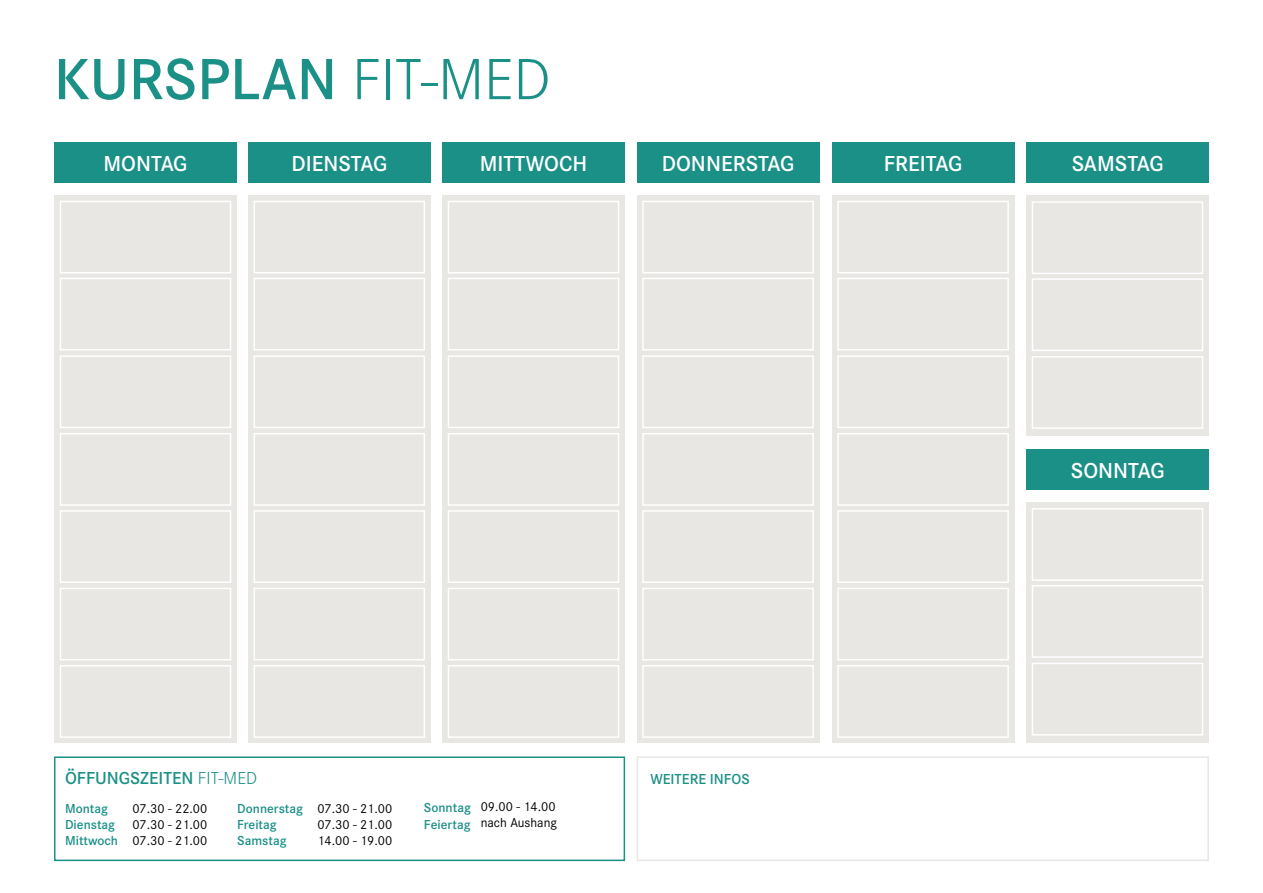
<style>
.page{position:relative;width:1263px;height:893px;background:#fff}
.page>*{position:absolute;margin:0;border:0;box-sizing:border-box;transform-origin:0 0}
.t1{font:600 60.3px "Corporate S";color:#1b9087}
.t2{font:600 22.5px "Corporate S";color:#fff}
.t3{font:600 18px "Corporate S";color:#1b9087}
.t4{font:600 15px "Corporate S";color:#1b9087}
.t5{font:13.5px/16.2px "Corporate S";color:#000;text-align:justify}
.t6{font:600 13.5px/16.2px "Corporate S";color:#1b9087}
.s1{font-weight:300}
</style>
<div class="page">
<div style="left:54px;top:142px;width:183px;height:41px;background:#1b9087"></div>
<div style="left:248px;top:142px;width:183px;height:41px;background:#1b9087"></div>
<div style="left:442px;top:142px;width:183px;height:41px;background:#1b9087"></div>
<div style="left:637px;top:142px;width:182px;height:41px;background:#1b9087"></div>
<div style="left:832px;top:142px;width:182px;height:41px;background:#1b9087"></div>
<div style="left:1026px;top:195px;width:183px;height:241px;background:#e9e7e4"></div>
<div style="left:1026px;top:502px;width:183px;height:241px;background:#e9e7e4"></div>
<div style="left:1026px;top:142px;width:183px;height:41px;background:#1b9087"></div>
<div style="left:1026px;top:449px;width:183px;height:41px;background:#1b9087"></div>
<div style="left:54px;top:195px;width:183px;height:548px;background:#e9e7e4"></div>
<div style="left:60px;top:201px;width:171px;height:73px;border:2px solid #fff"></div>
<div style="left:60px;top:278px;width:171px;height:72px;border:2px solid #fff"></div>
<div style="left:60px;top:355px;width:171px;height:73px;border:2px solid #fff"></div>
<div style="left:60px;top:433px;width:171px;height:73px;border:2px solid #fff"></div>
<div style="left:60px;top:510px;width:171px;height:73px;border:2px solid #fff"></div>
<div style="left:60px;top:588px;width:171px;height:72px;border:2px solid #fff"></div>
<div style="left:60px;top:665px;width:171px;height:73px;border:2px solid #fff"></div>
<div style="left:248px;top:195px;width:183px;height:548px;background:#e9e7e4"></div>
<div style="left:253px;top:201px;width:172px;height:73px;border:2px solid #fff"></div>
<div style="left:253px;top:278px;width:172px;height:72px;border:2px solid #fff"></div>
<div style="left:253px;top:355px;width:172px;height:73px;border:2px solid #fff"></div>
<div style="left:253px;top:433px;width:172px;height:73px;border:2px solid #fff"></div>
<div style="left:253px;top:510px;width:172px;height:73px;border:2px solid #fff"></div>
<div style="left:253px;top:588px;width:172px;height:72px;border:2px solid #fff"></div>
<div style="left:253px;top:665px;width:172px;height:73px;border:2px solid #fff"></div>
<div style="left:442px;top:195px;width:183px;height:548px;background:#e9e7e4"></div>
<div style="left:448px;top:201px;width:171px;height:73px;border:2px solid #fff"></div>
<div style="left:448px;top:278px;width:171px;height:72px;border:2px solid #fff"></div>
<div style="left:448px;top:355px;width:171px;height:73px;border:2px solid #fff"></div>
<div style="left:448px;top:433px;width:171px;height:73px;border:2px solid #fff"></div>
<div style="left:448px;top:510px;width:171px;height:73px;border:2px solid #fff"></div>
<div style="left:448px;top:588px;width:171px;height:72px;border:2px solid #fff"></div>
<div style="left:448px;top:665px;width:171px;height:73px;border:2px solid #fff"></div>
<div style="left:637px;top:195px;width:182px;height:548px;background:#e9e7e4"></div>
<div style="left:642px;top:201px;width:172px;height:73px;border:2px solid #fff"></div>
<div style="left:642px;top:278px;width:172px;height:72px;border:2px solid #fff"></div>
<div style="left:642px;top:355px;width:172px;height:73px;border:2px solid #fff"></div>
<div style="left:642px;top:433px;width:172px;height:73px;border:2px solid #fff"></div>
<div style="left:642px;top:510px;width:172px;height:73px;border:2px solid #fff"></div>
<div style="left:642px;top:588px;width:172px;height:72px;border:2px solid #fff"></div>
<div style="left:642px;top:665px;width:172px;height:73px;border:2px solid #fff"></div>
<div style="left:832px;top:195px;width:182px;height:548px;background:#e9e7e4"></div>
<div style="left:837px;top:201px;width:172px;height:73px;border:2px solid #fff"></div>
<div style="left:1032px;top:201px;width:171px;height:73px;border:2px solid #fff"></div>
<div style="left:1032px;top:508px;width:171px;height:73px;border:2px solid #fff"></div>
<div style="left:837px;top:278px;width:172px;height:72px;border:2px solid #fff"></div>
<div style="left:1032px;top:278px;width:171px;height:73px;border:2px solid #fff"></div>
<div style="left:1032px;top:585px;width:171px;height:73px;border:2px solid #fff"></div>
<div style="left:837px;top:355px;width:172px;height:73px;border:2px solid #fff"></div>
<div style="left:1032px;top:356px;width:171px;height:73px;border:2px solid #fff"></div>
<div style="left:1032px;top:663px;width:171px;height:72px;border:2px solid #fff"></div>
<div style="left:837px;top:433px;width:172px;height:73px;border:2px solid #fff"></div>
<div style="left:837px;top:510px;width:172px;height:73px;border:2px solid #fff"></div>
<div style="left:837px;top:588px;width:172px;height:72px;border:2px solid #fff"></div>
<div style="left:837px;top:665px;width:172px;height:73px;border:2px solid #fff"></div>
<div style="left:637px;top:756px;width:572px;height:105px;border:2px solid #e9e7e4"></div>
<div style="left:54px;top:756px;width:571px;height:105px;border:2px solid #1b9087"></div>
<h1 class="t1" style="left:54px;top:45px;width:498px">KURSPLAN <span class="s1">FIT-MED</span></h1>
<h2 class="t2" style="left:103px;top:150px;width:85px">MONTAG</h2>
<h2 class="t2" style="left:291px;top:150px;width:97px">DIENSTAG</h2>
<h2 class="t2" style="left:480px;top:150px;width:109px">MITTWOCH</h2>
<h2 class="t2" style="left:662px;top:150px;width:134px">DONNERSTAG</h2>
<h2 class="t2" style="left:884px;top:150px;width:80px">FREITAG</h2>
<h2 class="t2" style="left:1072px;top:150px;width:93px">SAMSTAG</h2>
<h3 class="t3" style="left:65px;top:768px;width:194px">ÖFFUNGSZEITEN <span class="s1">FIT-MED</span></h3>
<p class="t6" style="left:65px;top:800px;width:55px">Montag<br>Dienstag<br>Mittwoch</p>
<p class="t6" style="left:237px;top:800px;width:67px">Donnerstag<br>Freitag<br>Samstag</p>
<p class="t6" style="left:424px;top:800px;width:48px">Sonntag<br>Feiertag</p>
<p class="t5" style="left:132px;top:800px;width:76px">07.30 - 22.00<br>07.30 - 21.00<br>07.30 - 21.00</p>
<p class="t5" style="left:317px;top:800px;width:76px">07.30 - 21.00<br>07.30 - 21.00<br>14.00 - 19.00</p>
<p class="t5" style="left:481px;top:798px;width:78px">09.00 - 14.00 nach Aushang</p>
<p class="t4" style="left:650px;top:771px;width:101px">WEITERE INFOS</p>
<h2 class="t2" style="left:1071px;top:457px;width:95px">SONNTAG</h2>
</div>
